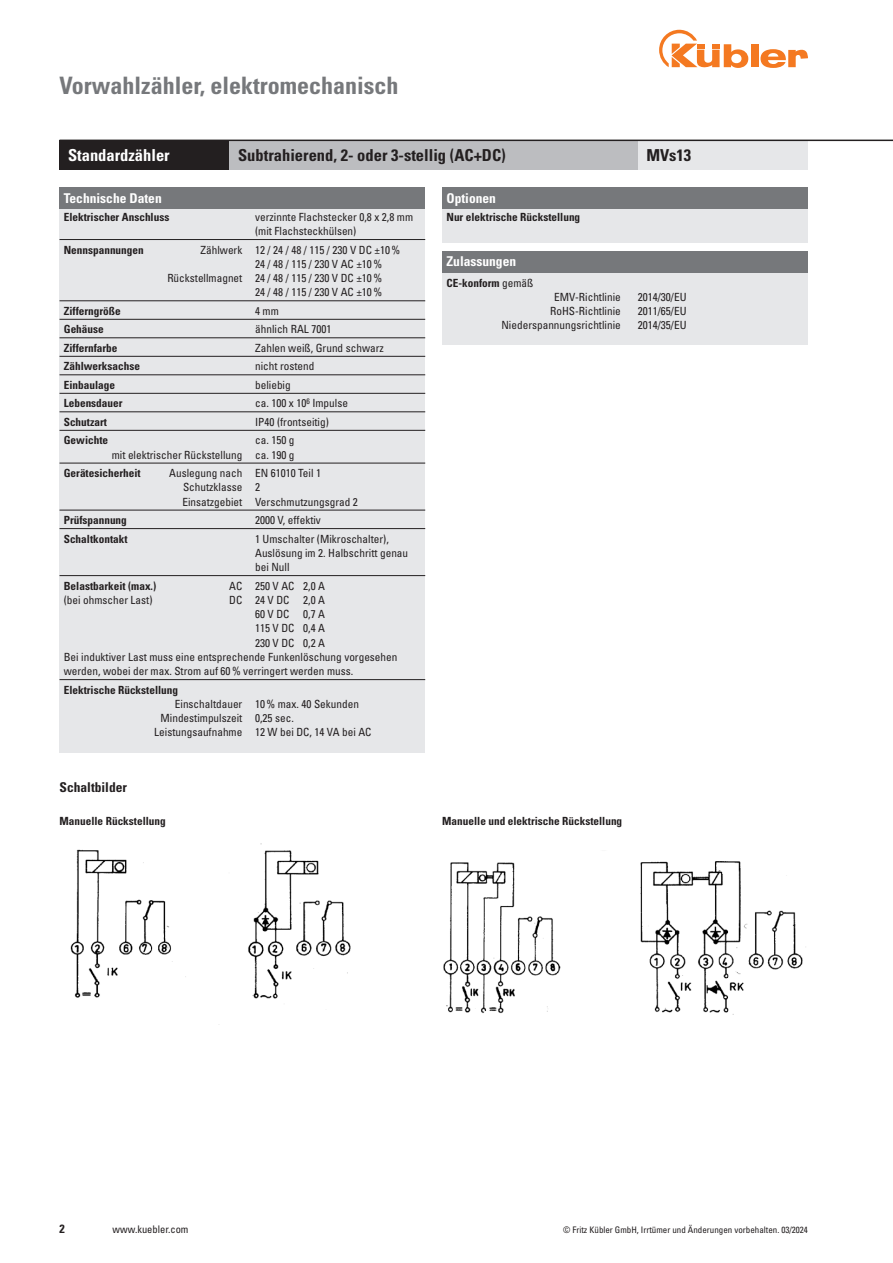
<style>
.page{position:relative;width:893px;height:1263px;background:#fff}
.page>*{position:absolute;margin:0;border:0;box-sizing:border-box;transform-origin:0 0}
.t1{font:700 condensed 24px "Univers LT Std";color:#76787b}
.t2{font:700 condensed 16.5px "Univers LT Std";color:#231f20}
.t3{font:700 condensed 16.5px "Univers LT Std";color:#fff}
.t4{font:700 condensed 13.5px "Univers LT Std";color:#fff}
.t5{font:700 condensed 13.5px "Univers LT Std";color:#231f20}
.t6{font:700 condensed 12px "Univers LT Std";color:#231f20}
.t7{font:condensed 11.25px/14.2px "Univers LT Std";color:#231f20}
.t8{font:700 condensed 11.25px "Univers LT Std";color:#231f20}
.t9{font:condensed 10.5px "Univers LT Std";color:#231f20}
.t10{font:condensed 9px "Univers LT Std";color:#231f20}
.s1{font-weight:400}
</style>
<div class="page">
<div style="left:751px;top:44px;width:7px;height:23px;background:#f47921"></div>
<svg style="left:760px;top:49px;width:48px;height:19px"></svg>
<svg style="left:659px;top:30px;width:89px;height:38px"></svg>
<img style="left:70px;top:843px;width:281px;height:156px">
<img style="left:443px;top:861px;width:363px;height:154px">
<div style="left:60px;top:208px;width:365px;height:545px;background:#e6e7e9"></div>
<hr style="left:60px;top:239px;width:365px;height:1px;background:#231f20">
<hr style="left:60px;top:300px;width:365px;height:1px;background:#231f20">
<hr style="left:60px;top:319px;width:365px;height:1px;background:#231f20">
<hr style="left:60px;top:338px;width:365px;height:1px;background:#231f20">
<hr style="left:60px;top:356px;width:365px;height:1px;background:#231f20">
<hr style="left:60px;top:375px;width:365px;height:1px;background:#231f20">
<hr style="left:60px;top:393px;width:365px;height:1px;background:#231f20">
<hr style="left:60px;top:412px;width:365px;height:1px;background:#231f20">
<hr style="left:60px;top:430px;width:365px;height:1px;background:#231f20">
<hr style="left:60px;top:463px;width:365px;height:1px;background:#231f20">
<hr style="left:60px;top:510px;width:365px;height:1px;background:#231f20">
<hr style="left:60px;top:528px;width:365px;height:1px;background:#231f20">
<hr style="left:60px;top:575px;width:365px;height:1px;background:#231f20">
<hr style="left:60px;top:679px;width:365px;height:1px;background:#231f20">
<div style="left:442px;top:208px;width:366px;height:34px;background:#e6e7e9"></div>
<div style="left:60px;top:187px;width:365px;height:21px;background:#76787b"></div>
<div style="left:442px;top:187px;width:366px;height:21px;background:#76787b"></div>
<div style="left:60px;top:140px;width:170px;height:30px;background:#231f20"></div>
<div style="left:638px;top:140px;width:170px;height:30px;background:#e6e7e9"></div>
<div style="left:230px;top:140px;width:408px;height:30px;background:#bcbdc0"></div>
<div style="left:442px;top:251px;width:366px;height:93px;background:#e6e7e9"></div>
<div style="left:442px;top:251px;width:366px;height:21px;background:#76787b"></div>
<hr style="left:60px;top:140px;width:833px;height:1px;background:#231f20">
<h1 class="t1" style="left:60px;top:71px;width:340px">Vorwahlzähler, elektromechanisch</h1>
<h2 class="t3" style="left:68px;top:145px;width:103px">Standardzähler</h2>
<h2 class="t2" style="left:238px;top:145px;width:269px">Subtrahierend, 2- oder 3-stellig (AC+DC)</h2>
<h2 class="t2" style="left:646px;top:145px;width:46px">MVs13</h2>
<p class="t4" style="left:64px;top:190px;width:99px">Technische Daten</p>
<p class="t4" style="left:446px;top:190px;width:51px">Optionen</p>
<p class="t8" style="left:64px;top:210px;width:107px">Elektrischer Anschluss</p>
<p class="t7" style="left:255px;top:209px;width:160px">verzinnte Flachstecker 0,8 x 2,8 mm (mit Flachsteckhülsen)</p>
<p class="t8" style="left:64px;top:243px;width:81px">Nennspannungen</p>
<p class="t7" style="left:201px;top:242px;width:201px">Zählwerk 12 / 24 / 48 / 115 / 230 V DC ±10%</p>
<p class="t7" style="left:255px;top:256px;width:128px">24 / 48 / 115 / 230 V AC ±10%</p>
<p class="t7" style="left:167px;top:271px;width:216px">Rückstellmagnet 24 / 48 / 115 / 230 V DC ±10%</p>
<p class="t7" style="left:255px;top:285px;width:128px">24 / 48 / 115 / 230 V AC ±10%</p>
<p class="t8" style="left:64px;top:304px;width:58px">Zifferngröße</p>
<p class="t7" style="left:255px;top:303px;width:25px">4 mm</p>
<p class="t8" style="left:64px;top:322px;width:41px">Gehäuse</p>
<p class="t7" style="left:255px;top:322px;width:78px">ähnlich RAL 7001</p>
<p class="t8" style="left:64px;top:341px;width:55px">Ziffernfarbe</p>
<p class="t7" style="left:255px;top:341px;width:130px">Zahlen weiß, Grund schwarz</p>
<p class="t8" style="left:64px;top:359px;width:78px">Zählwerksachse</p>
<p class="t7" style="left:255px;top:359px;width:61px">nicht rostend</p>
<p class="t8" style="left:64px;top:378px;width:53px">Einbaulage</p>
<p class="t7" style="left:255px;top:378px;width:37px">beliebig</p>
<p class="t8" style="left:64px;top:396px;width:60px">Lebensdauer</p>
<p class="t7" style="left:255px;top:396px;width:94px">ca. 100 x 10<sup>6</sup> Impulse</p>
<p class="t8" style="left:64px;top:415px;width:45px">Schutzart</p>
<p class="t7" style="left:255px;top:414px;width:75px">IP40 (frontseitig)</p>
<p class="t8" style="left:64px;top:433px;width:46px">Gewichte</p>
<p class="t7" style="left:112px;top:433px;width:184px;text-align:right">ca. 150 g<br>mit elektrischer Rückstellung ca. 190 g</p>
<p class="t8" style="left:64px;top:466px;width:78px">Gerätesicherheit</p>
<p class="t7" style="left:182px;top:466px;width:177px;text-indent:-13px">Auslegung nach EN 61010 Teil 1<br>Schutzklasse 2<br>Einsatzgebiet Verschmutzungsgrad 2</p>
<p class="t8" style="left:64px;top:513px;width:65px">Prüfspannung</p>
<p class="t7" style="left:255px;top:513px;width:67px">2000 V, effektiv</p>
<p class="t8" style="left:64px;top:532px;width:65px">Schaltkontakt</p>
<p class="t7" style="left:255px;top:531px;width:155px">1 Umschalter (Mikroschalter),<br>Auslösung im 2. Halbschritt genau bei Null</p>
<p class="t8" style="left:64px;top:579px;width:94px">Belastbarkeit (max.)</p>
<p class="t7" style="left:229px;top:578px;width:97px">AC 250 V AC 2,0 A</p>
<p class="t7" style="left:64px;top:593px;width:90px">(bei ohmscher Last)</p>
<p class="t7" style="left:229px;top:593px;width:97px">DC 24 V DC 2,0 A</p>
<p class="t7" style="left:255px;top:607px;width:71px">60 V DC 0,7 A</p>
<p class="t7" style="left:255px;top:621px;width:71px">115 V DC 0,4 A</p>
<p class="t7" style="left:255px;top:635px;width:71px">230 V DC 0,2 A</p>
<p class="t7" style="left:64px;top:650px;width:335px">Bei induktiver Last muss eine entsprechende Funkenlöschung vorgesehen</p>
<p class="t7" style="left:64px;top:664px;width:291px">werden, wobei der max. Strom auf 60% verringert werden muss.</p>
<p class="t8" style="left:64px;top:683px;width:116px">Elektrische Rückstellung</p>
<p class="t7" style="left:175px;top:697px;width:186px">Einschaltdauer 10% max. 40 Sekunden</p>
<p class="t7" style="left:161px;top:711px;width:135px">Mindestimpulszeit 0,25 sec.</p>
<p class="t7" style="left:154px;top:725px;width:219px">Leistungsaufnahme 12 W bei DC, 14 VA bei AC</p>
<p class="t8" style="left:446px;top:210px;width:135px">Nur elektrische Rückstellung</p>
<p class="t4" style="left:446px;top:253px;width:71px">Zulassungen</p>
<p class="t8" style="left:446px;top:276px;width:88px">CE-konform <span class="s1">gemäß</span></p>
<p class="t7" style="left:501px;top:290px;width:121px;text-align:right">EMV-Richtlinie<br>RoHS-Richtlinie<br>Niederspannungsrichtlinie</p>
<p class="t7" style="left:638px;top:290px;width:50px;text-align:justify">2014/30/EU 2011/65/EU 2014/35/EU</p>
<p class="t5" style="left:60px;top:779px;width:69px">Schaltbilder</p>
<p class="t8" style="left:60px;top:814px;width:108px">Manuelle Rückstellung</p>
<p class="t8" style="left:442px;top:814px;width:181px">Manuelle und elektrische Rückstellung</p>
<p class="t6" style="left:60px;top:1221px;width:7px">2</p>
<p class="t9" style="left:113px;top:1223px;width:77px">www.kuebler.com</p>
<p class="t10" style="left:563px;top:1224px;width:246px">© Fritz Kübler GmbH, Irrtümer und Änderungen vorbehalten. 03/2024</p>
</div>
